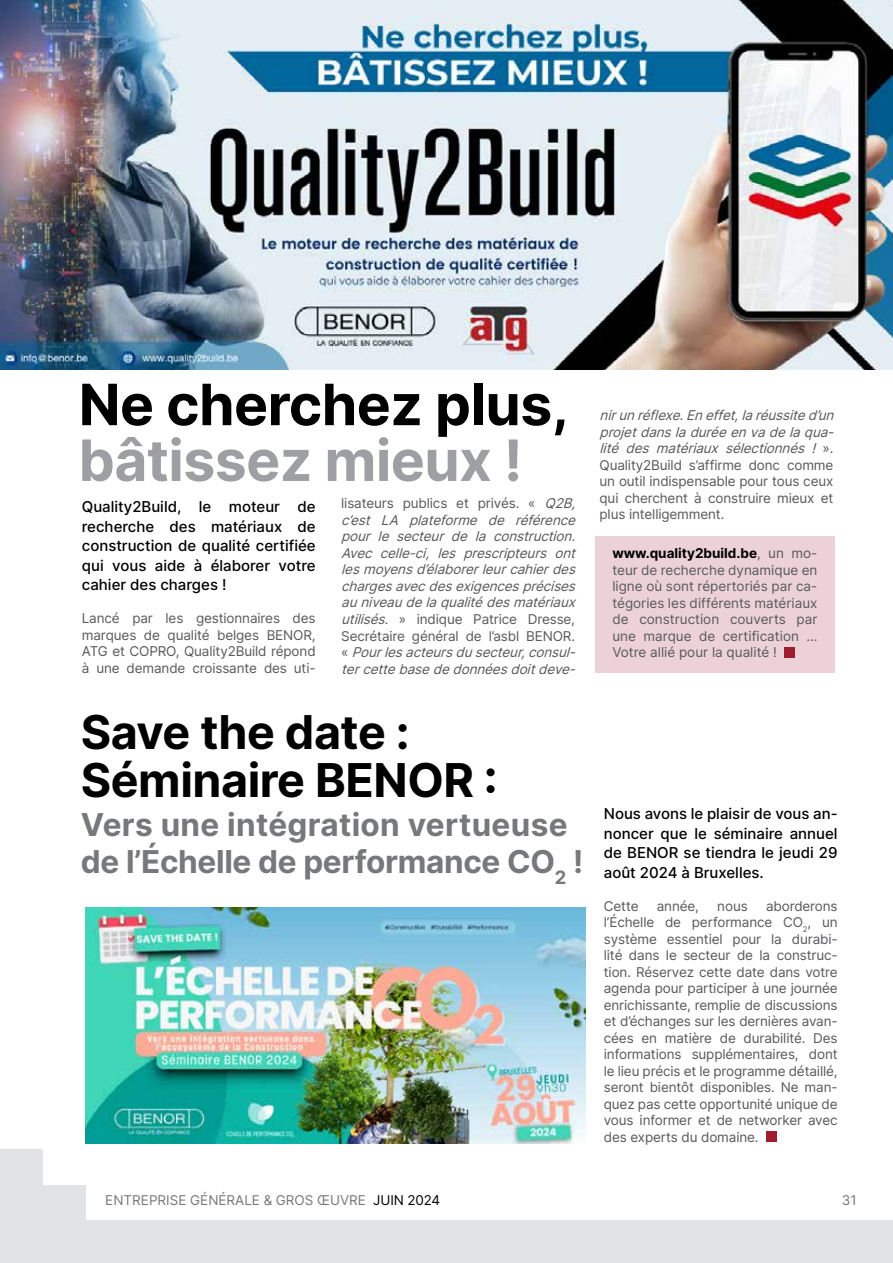
<style>
.page{position:relative;width:893px;height:1263px;background:#fff}
.page>*{position:absolute;margin:0;border:0;box-sizing:border-box;transform-origin:0 0}
.t1{font:700 57px "Inter";letter-spacing:-.01em;color:#000}
.t2{font:700 57px "Inter";letter-spacing:-.01em;color:#9d9fa2}
.t3{font:700 46.65px/48px "Inter";letter-spacing:-.01em;color:#000}
.t4{font:700 31.5px/37.5px "Inter";color:#77787b}
.t5{font:500 15px/19.5px "Inter";color:#000;text-align:justify}
.t6{font:13.5px/16.5px "Inter";letter-spacing:-.01em;color:#58595b;text-align:justify}
.t7{font:italic 13.5px/16.5px "Inter";color:#58595b}
.t8{font:13.5px "Inter";color:#77787b}
.s1{font-style:normal}
.s2{font-style:italic}
.s3{font-weight:700;color:#000}
.s4{color:#000}
</style>
<div class="page">
<div style="left:0;top:1220px;width:893px;height:43px;background:#e2e3e4"></div>
<div style="left:0;top:1149px;width:43px;height:114px;background:#e2e3e4"></div>
<div style="left:0;top:1185px;width:85px;height:78px;background:#e2e3e4"></div>
<div style="left:595px;top:537px;width:239px;height:136px;background:#ecd2d6"></div>
<img style="left:0;top:0;width:893px;height:369px">
<img style="left:85px;top:908px;width:501px;height:235px">
<div style="left:766px;top:1131px;width:10px;height:11px;background:#9f1d2e"></div>
<div style="left:784px;top:647px;width:11px;height:10px;background:#9f1d2e"></div>
<h1 class="t1" style="left:79px;top:363px;width:492px">Ne cherchez plus,</h1>
<h1 class="t2" style="left:79px;top:419px;width:445px">bâtissez mieux !</h1>
<p class="t5" style="left:82px;top:496px;width:235px">Quality2Build, le moteur de recherche des matériaux de construction de qualité certifiée qui vous aide à élaborer votre cahier des charges !</p>
<p class="t6" style="left:82px;top:610px;width:235px">Lancé par les gestionnaires des marques de qualité belges BENOR, ATG et COPRO, Quality2Build répond à une demande croissante des uti-</p>
<p class="t7" style="left:341px;top:495px;width:240px"><span class="s1">lisateurs publics et privés. «</span> Q2B, c’est LA plateforme de référence pour le secteur de la construction.<br>Avec celle-ci, les prescripteurs ont lesmoyensd’élaborerleurcahierdes chargesavecdesexigencesprécises auniveaudelaqualitédesmatériaux utilisés. <span class="s1">» indique Patrice Dresse, Secrétaire général de l’asbl BENOR. «</span> Pourlesacteursdusecteur,consul&shy;tercettebasededonnéesdoitdeve-</p>
<h2 class="t3" style="left:81px;top:707px;width:418px">Save the date :<br>Séminaire BENOR :</h2>
<h3 class="t4" style="left:81px;top:805px;width:504px">Vers une intégration vertueuse de l’Échelle de performance CO<sub>2</sub> !</h3>
<p class="t6" style="left:600px;top:407px;width:240px;text-align:left"><span class="s2">nirunréflexe.Eneffet,laréussited’un projetdansladuréeenvadelaqua&shy;lité des matériaux sélectionnés !</span> » .<br>Quality2Build s’affirme donc comme un outil indispensable pour tous ceux qui cherchent à construire mieux et plus intelligemment.</p>
<p class="t6" style="left:612px;top:545px;width:207px"><span class="s3">www.quality2build.be</span>, un mo&shy;teur de recherche dynamique en ligne où sont répertoriés par ca&shy;tégories les différents matériaux de construction couverts par une marque de certification … Votre allié pour la qualité !</p>
<p class="t5" style="left:604px;top:804px;width:235px">Nous avons le plaisir de vous an&shy;noncer que le séminaire annuel de BENOR se tiendra le jeudi 29 août 2024 à Bruxelles.</p>
<p class="t6" style="left:604px;top:897px;width:36px">Cette</p>
<p class="t6" style="left:657px;top:897px;width:44px">année,</p>
<p class="t6" style="left:717px;top:897px;width:32px">nous</p>
<p class="t6" style="left:604px;top:897px;width:235px;text-indent:162px">aborderons l’Échelle de performance CO<sub>2</sub>, un système essentiel pour la durabi&shy;lité dans le secteur de la construc&shy;tion. Réservez cette date dans votre agenda pour participer à une journée enrichissante, remplie de discussions et d’échanges sur les dernières avan&shy;cées en matière de durabilité. Des informations supplémentaires, dont le lieu précis et le programme détaillé, seront bientôt disponibles. Ne man&shy;quez pas cette opportunité unique de vous informer et de networker avec des experts du domaine.</p>
<p class="t8" style="left:105px;top:1190px;width:336px">ENTREPRISE GÉNÉRALE &amp; GROS ŒUVRE <span class="s4">JUIN 2024</span></p>
<p class="t8" style="left:842px;top:1190px;width:16px">31</p>
</div>
